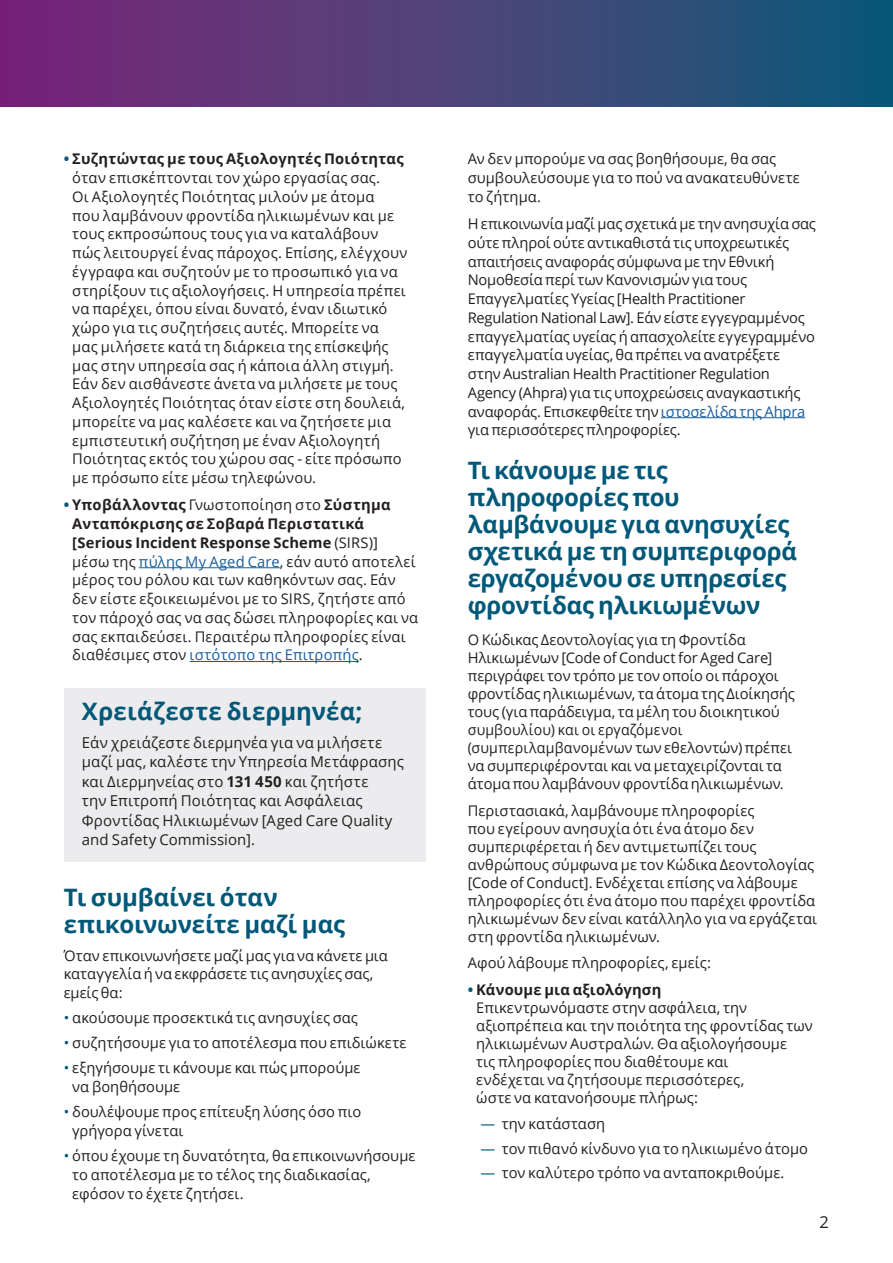
<style>
.page{position:relative;width:893px;height:1263px;background:#fff}
.page>*{position:absolute;margin:0;border:0;box-sizing:border-box;transform-origin:0 0}
.t1{font:700 24px/27px "Open Sans";letter-spacing:-.005em;color:#015878}
.t2{font:16.5px "Open Sans";color:#231f20}
.Body_text{font:15px/19.5px "Open Sans";letter-spacing:.015em;color:#231f20}
.Body_text-2{font:14.7px/18.8px "Open Sans";letter-spacing:.005em;color:#231f20}
.s1{font-weight:700;color:#015878}
.s2{font-weight:700}
.s3{color:#175d9e}
.s4{color:#015878}
</style>
<div class="page">
<hr style="left:139px;top:567px;width:141px;height:1px;background:#175d9e">
<hr style="left:190px;top:661px;width:169px;height:1px;background:#175d9e">
<div style="left:64px;top:688px;width:361px;height:174px;background:#ececee"></div>
<hr style="left:661px;top:417px;width:144px;height:1px;background:#175d9e">
<div style="left:0;top:0;width:893px;height:106px;background:linear-gradient(to right,#802679,#125b79)"></div>
<p class="Body_text-2" style="left:72px;top:149px;width:337px;text-indent:-9px"><span class="s1">•</span> <span class="s2">Συζητώντας με τους Αξιολογητές Ποιότητας </span>όταν επισκέπτονται τον χώρο εργασίας σας.<br>Οι Αξιολογητές Ποιότητας μιλούν με άτομα<br>που λαμβάνουν φροντίδα ηλικιωμένων και με τους εκπροσώπους τους για να καταλάβουν πώς λειτουργεί ένας πάροχος. Επίσης, ελέγχουν έγγραφα και συζητούν με το προσωπικό για να στηρίξουν τις αξιολογήσεις. Η υπηρεσία πρέπει να παρέχει, όπου είναι δυνατό, έναν ιδιωτικό χώρο για τις συζητήσεις αυτές. Μπορείτε να μας μιλήσετε κατά τη διάρκεια της επίσκεψής μας στην υπηρεσία σας ή κάποια άλλη στιγμή.<br>Εάν δεν αισθάνεστε άνετα να μιλήσετε με τους Αξιολογητές Ποιότητας όταν είστε στη δουλειά, μπορείτε να μας καλέσετε και να ζητήσετε μια εμπιστευτική συζήτηση με έναν Αξιολογητή Ποιότητας εκτός του χώρου σας - είτε πρόσωπο με πρόσωπο είτε μέσω τηλεφώνου.</p>
<p class="Body_text-2" style="left:72px;top:495px;width:347px;text-indent:-9px"><span class="s1">•</span> <span class="s2">Υποβάλλοντας</span> Γνωστοποίηση στο <span class="s2">Σύστημα Ανταπόκρισης σε Σοβαρά Περιστατικά [Serious Incident Response Scheme</span> (SIRS)] μέσω της <span class="s3">πύλης My Aged Care</span>, εάν αυτό αποτελεί μέρος του ρόλου και των καθηκόντων σας. Εάν δεν είστε εξοικειωμένοι με το SIRS, ζητήστε από τον πάροχό σας να σας δώσει πληροφορίες και να σας εκπαιδεύσει. Περαιτέρω πληροφορίες είναι διαθέσιμες στον <span class="s3">ιστότοπo της Επιτροπής</span>.</p>
<h2 class="t1" style="left:82px;top:697px;width:282px">Χρειάζεστε διερμηνέα;</h2>
<p class="Body_text" style="left:82px;top:732px;width:324px">Εάν χρειάζεστε διερμηνέα για να μιλήσετε μαζί μας, καλέστε την Υπηρεσία Μετάφρασης και Διερμηνείας στο <span class="s2">131 450</span> και ζητήστε<br>την Επιτροπή Ποιότητας και Ασφάλειας Φροντίδας Ηλικιωμένων [Aged Care Quality and Safety Commission].</p>
<h2 class="t1" style="left:64px;top:883px;width:283px">Τι συμβαίνει όταν επικοινωνείτε μαζί μας</h2>
<p class="Body_text-2" style="left:64px;top:945px;width:326px">Όταν επικοινωνήσετε μαζί μας για να κάνετε μια καταγγελία ή να εκφράσετε τις ανησυχίες σας, εμείς θα:</p>
<p class="Body_text-2" style="left:64px;top:1008px;width:296px"><span class="s4">•</span> ακούσουμε προσεκτικά τις ανησυχίες σας</p>
<p class="Body_text-2" style="left:64px;top:1033px;width:344px"><span class="s4">•</span> συζητήσουμε για το αποτέλεσμα που επιδιώκετε</p>
<p class="Body_text-2" style="left:72px;top:1058px;width:290px;text-indent:-9px"><span class="s4">•</span> εξηγήσουμε τι κάνουμε και πώς μπορούμε να βοηθήσουμε</p>
<p class="Body_text-2" style="left:72px;top:1102px;width:291px;text-indent:-9px"><span class="s4">•</span> δουλέψουμε προς επίτευξη λύσης όσο πιο γρήγορα γίνεται</p>
<p class="Body_text-2" style="left:72px;top:1146px;width:345px;text-indent:-9px"><span class="s4">•</span> όπου έχουμε τη δυνατότητα, θα επικοινωνήσουμε το αποτέλεσμα με το τέλος της διαδικασίας, εφόσον το έχετε ζητήσει.</p>
<p class="Body_text-2" style="left:468px;top:149px;width:334px">Αν δεν μπορούμε να σας βοηθήσουμε, θα σας συμβουλεύσουμε για το πού να ανακατευθύνετε το ζήτημα.</p>
<p class="Body_text-2" style="left:468px;top:214px;width:350px">Η επικοινωνία μαζί μας σχετικά με την ανησυχία σας ούτε πληροί ούτε αντικαθιστά τις υποχρεωτικές απαιτήσεις αναφοράς σύμφωνα με την Εθνική Νομοθεσία περί των Κανονισμών για τους Επαγγελματίες Υγείας [Health Practitioner Regulation National Law]. Εάν είστε εγγεγραμμένος επαγγελματίας υγείας ή απασχολείτε εγγεγραμμένο επαγγελματία υγείας, θα πρέπει να ανατρέξετε στην Australian Health Practitioner Regulation Agency (Ahpra) για τις υποχρεώσεις αναγκαστικής αναφοράς. Επισκεφθείτε την <span class="s3">ιστοσελίδα της Ahpra </span>για περισσότερες πληροφορίες.</p>
<h2 class="t1" style="left:468px;top:457px;width:331px">Τι κάνουμε με τις πληροφορίες που λαμβάνουμε για ανησυχίες σχετικά με τη συμπεριφορά εργαζομένου σε υπηρεσίες φροντίδας ηλικιωμένων</h2>
<h2 class="Body_text-2" style="left:468px;top:630px;width:329px;line-height:18px">Ο Κώδικας Δεοντολογίας για τη Φροντίδα Ηλικιωμένων [Code of Conduct for Aged Care] περιγράφει τον τρόπο με τον οποίο οι πάροχοι φροντίδας ηλικιωμένων, τα άτομα της Διοίκησής τους (για παράδειγμα, τα μέλη του διοικητικού συμβουλίου) και οι εργαζόμενοι (συμπεριλαμβανομένων των εθελοντών) πρέπει να συμπεριφέρονται και να μεταχειρίζονται τα άτομα που λαμβάνουν φροντίδα ηλικιωμένων.</h2>
<p class="Body_text-2" style="left:468px;top:801px;width:351px;line-height:18px">Περιστασιακά, λαμβάνουμε πληροφορίες<br>που εγείρουν ανησυχία ότι ένα άτομο δεν συμπεριφέρεται ή δεν αντιμετωπίζει τους ανθρώπους σύμφωνα με τον Κώδικα Δεοντολογίας [Code of Conduct]. Ενδέχεται επίσης να λάβουμε πληροφορίες ότι ένα άτομο που παρέχει φροντίδα ηλικιωμένων δεν είναι κατάλληλο για να εργάζεται στη φροντίδα ηλικιωμένων.</p>
<p class="Body_text-2" style="left:468px;top:953px;width:245px">Αφού λάβουμε πληροφορίες, εμείς:</p>
<p class="Body_text-2" style="left:476px;top:980px;width:338px;line-height:18px;text-indent:-9px"><span class="s1">•</span> <span class="s2">Κάνουμε μια αξιολόγηση<br></span>Επικεντρωνόμαστε στην ασφάλεια, την αξιοπρέπεια και την ποιότητα της φροντίδας των ηλικιωμένων Αυστραλών. Θα αξιολογήσουμε<br>τις πληροφορίες που διαθέτουμε και<br>ενδέχεται να ζητήσουμε περισσότερες,<br>ώστε να κατανοήσουμε πλήρως:</p>
<p class="Body_text-2" style="left:480px;top:1114px;width:126px"><span class="s4">—</span> την κατάσταση</p>
<p class="Body_text-2" style="left:480px;top:1138px;width:329px"><span class="s4">—</span> τον πιθανό κίνδυνο για το ηλικιωμένο άτομο</p>
<p class="Body_text-2" style="left:480px;top:1163px;width:305px"><span class="s4">—</span> τον καλύτερο τρόπο να ανταποκριθούμε.</p>
<p class="t2" style="left:819px;top:1210px;width:11px">2</p>
</div>
